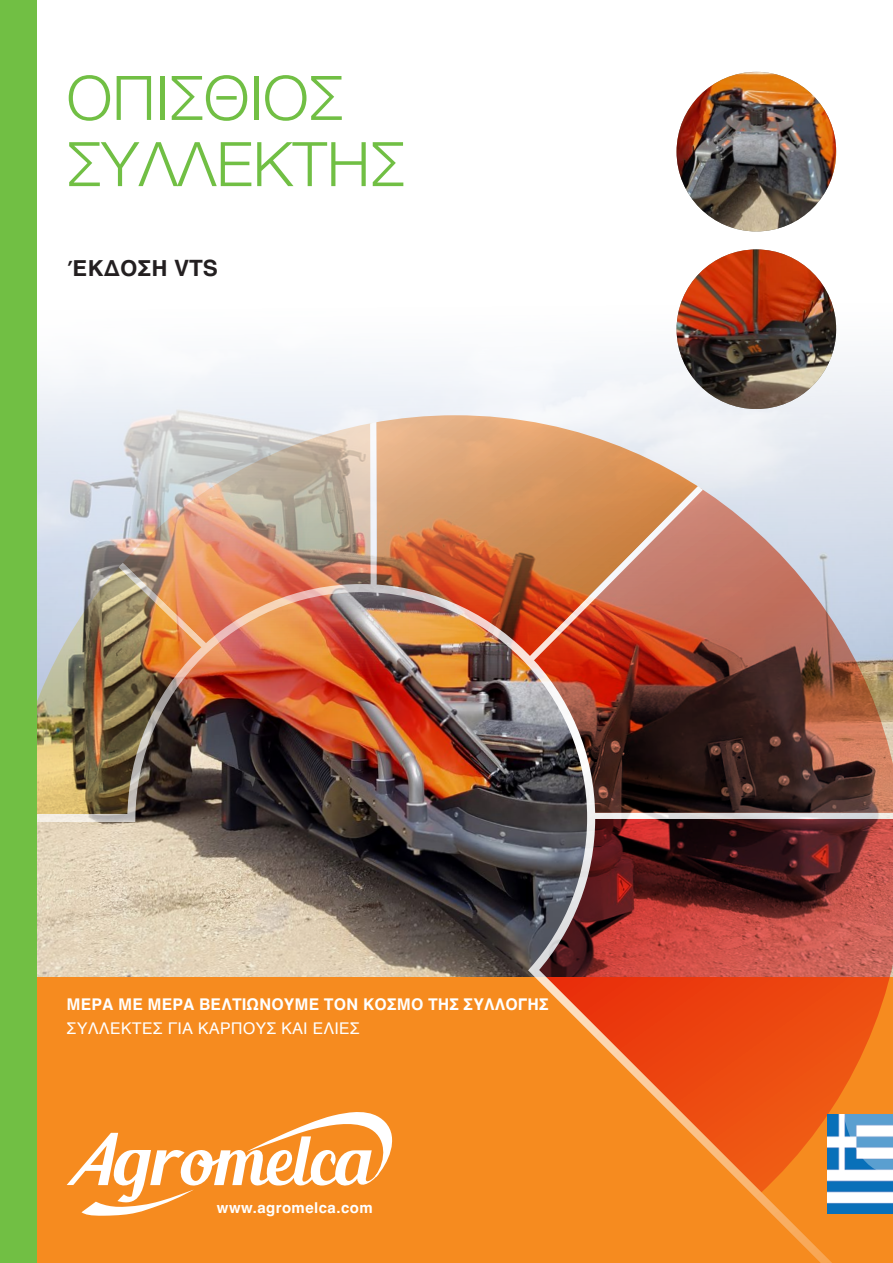
<style>
.page{position:relative;width:893px;height:1263px;background:#fff}
.page>*{position:absolute;margin:0;border:0;box-sizing:border-box;transform-origin:0 0}
.t1{font:300 61.5px "Helvetica";color:#71bf44}
.t2{font:700 22.5px "Helvetica";color:#231f20}
.t3{font:700 16.5px "Helvetica";color:#fff}
.t4{font:16.5px "Helvetica";color:#fff}
.t5{font:700 15px "Helvetica";letter-spacing:.03em;color:#fff}
</style>
<div class="page">
<img style="left:36px;top:0;width:857px;height:1263px">
<svg style="left:67px;top:1108px;width:333px;height:108px"></svg>
<img style="left:676px;top:72px;width:160px;height:159px;border-radius:80px">
<img style="left:676px;top:249px;width:160px;height:160px;border-radius:80px">
<div style="left:0;top:0;width:36px;height:1263px;background:#71bf44"></div>
<img style="left:827px;top:1114px;width:66px;height:99px">
<svg style="left:840px;top:1114px;width:53px;height:60px"></svg>
<p class="t1" style="left:67px;top:46px;width:278px">ΟΠΊΣΘΙΟΣ</p>
<p class="t1" style="left:67px;top:112px;width:340px">ΣΥΛΛΈΚΤΗΣ</p>
<p class="t2" style="left:67px;top:255px;width:153px">ΈΚΔΟΣΗ VTS</p>
<p class="t3" style="left:67px;top:994px;width:484px">ΜΕΡΑ ΜΕ ΜΕΡΑ ΒΕΛΤΙΩΝΟΥΜΕ ΤΟΝ ΚΟΣΜΟ ΤΗΣ ΣΥΛΛΟΓΗΣ</p>
<p class="t4" style="left:67px;top:1016px;width:295px">ΣΥΛΛΕΚΤΕΣ ΓΙΑ ΚΑΡΠΟΥΣ ΚΑΙ ΕΛΙΕΣ</p>
<p class="t5" style="left:217px;top:1198px;width:157px">www.agromelca.com</p>
</div>
